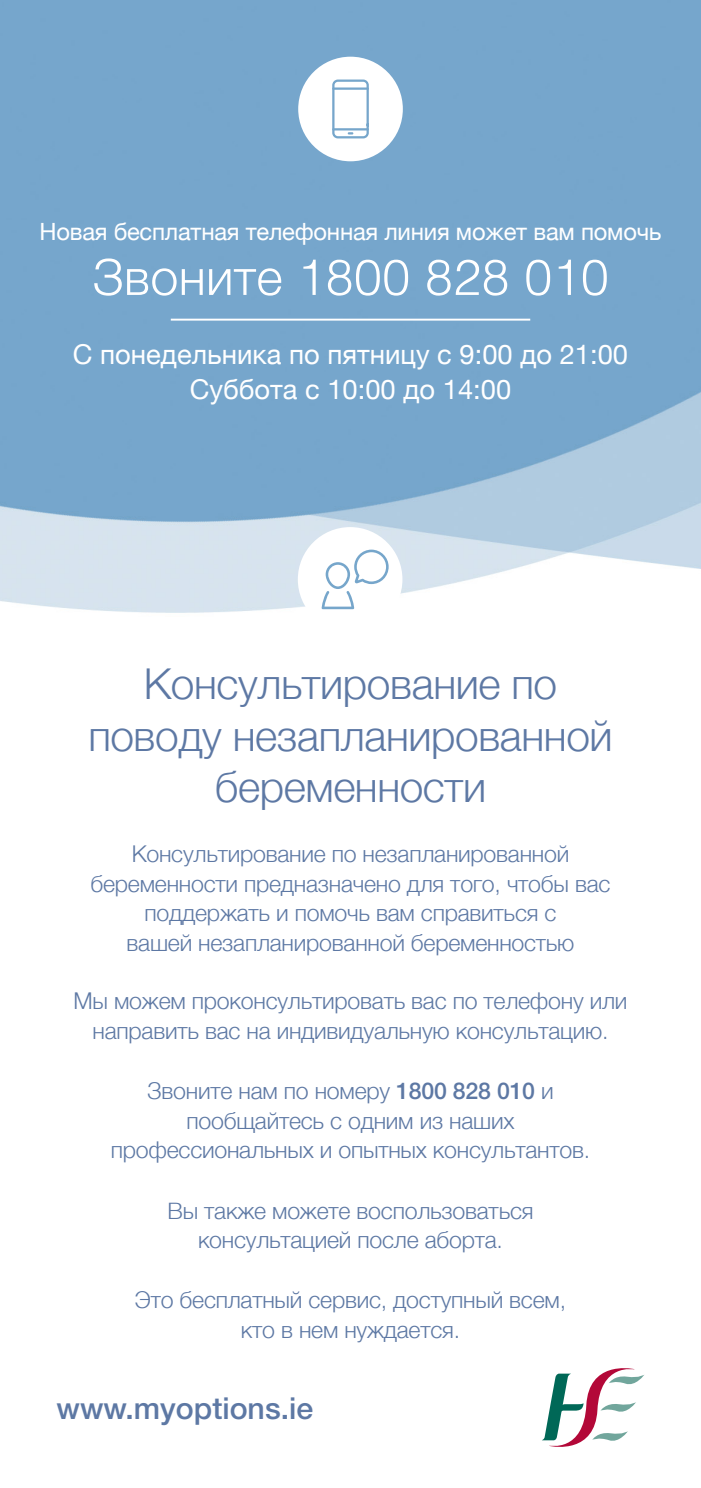
<style>
.page{position:relative;width:701px;height:1488px;background:#fff}
.page>*{position:absolute;margin:0;border:0;box-sizing:border-box;transform-origin:0 0}
.t1{font:300 50px "Helvetica";letter-spacing:.01em;color:#fff}
.t2{font:300 42.5px/51.2px "Helvetica";letter-spacing:-.01em;color:#5d78a4;text-align:center}
.t3{font:500 30.25px "Helvetica Neue LT Std";color:#5d78a4}
.t4{font:27.25px/35.5px "Helvetica Neue";color:#fff;text-align:center}
.t5{font:23.75px "Helvetica Neue";letter-spacing:-.01em;color:#fff}
.t6{font:300 23px/29.2px "Helvetica";letter-spacing:-.01em;color:#5d78a4;text-align:center}
.s1{font-family:"Helvetica Neue";font-weight:500}
</style>
<div class="page">
<img style="left:0;top:0;width:701px;height:1447px">
<svg style="left:542px;top:1368px;width:102px;height:78px"></svg>
<hr style="left:171px;top:319px;width:359px;height:1px;background:#fff">
<div style="left:298px;top:57px;width:105px;height:104px;background:#fff;border-radius:50%"></div>
<svg style="left:332px;top:80px;width:37px;height:58px"></svg>
<div style="left:298px;top:527px;width:104px;height:104px;background:#fff;border-radius:50%"></div>
<svg style="left:321px;top:549px;width:68px;height:60px"></svg>
<p class="t5" style="left:39px;top:215px;width:624px">Новая бесплатная телефонная линия может вам помочь</p>
<h1 class="t1" style="left:92px;top:235px;width:518px">Звоните 1800 828 010</h1>
<p class="t4" style="left:73px;top:338px;width:557px">С понедельника по пятницу с 9:00 до 21:00<br>Суббота с 10:00 до 14:00</p>
<h2 class="t2" style="left:88px;top:655px;width:526px">Консультирование по поводу незапланированной беременности</h2>
<p class="t6" style="left:90px;top:838px;width:521px">Консультирование по незапланированной беременности предназначено для того, чтобы вас поддержать и помочь вам справиться с<br>вашей незапланированной беременностью</p>
<p class="t6" style="left:74px;top:984px;width:555px">Мы можем проконсультировать вас по телефону или направить вас на индивидуальную консультацию.</p>
<p class="t6" style="left:111px;top:1074px;width:481px">Звоните нам по номеру <span class="s1">1800 828 010</span> и пообщайтесь с одним из наших профессиональных и опытных консультантов.</p>
<p class="t6" style="left:168px;top:1194px;width:367px">Вы также можете воспользоваться консультацией после аборта.</p>
<p class="t6" style="left:135px;top:1284px;width:433px">Это бесплатный сервис, доступный всем, кто в нем нуждается.</p>
<h3 class="t3" style="left:56px;top:1390px;width:258px">www.myoptions.ie</h3>
</div>
